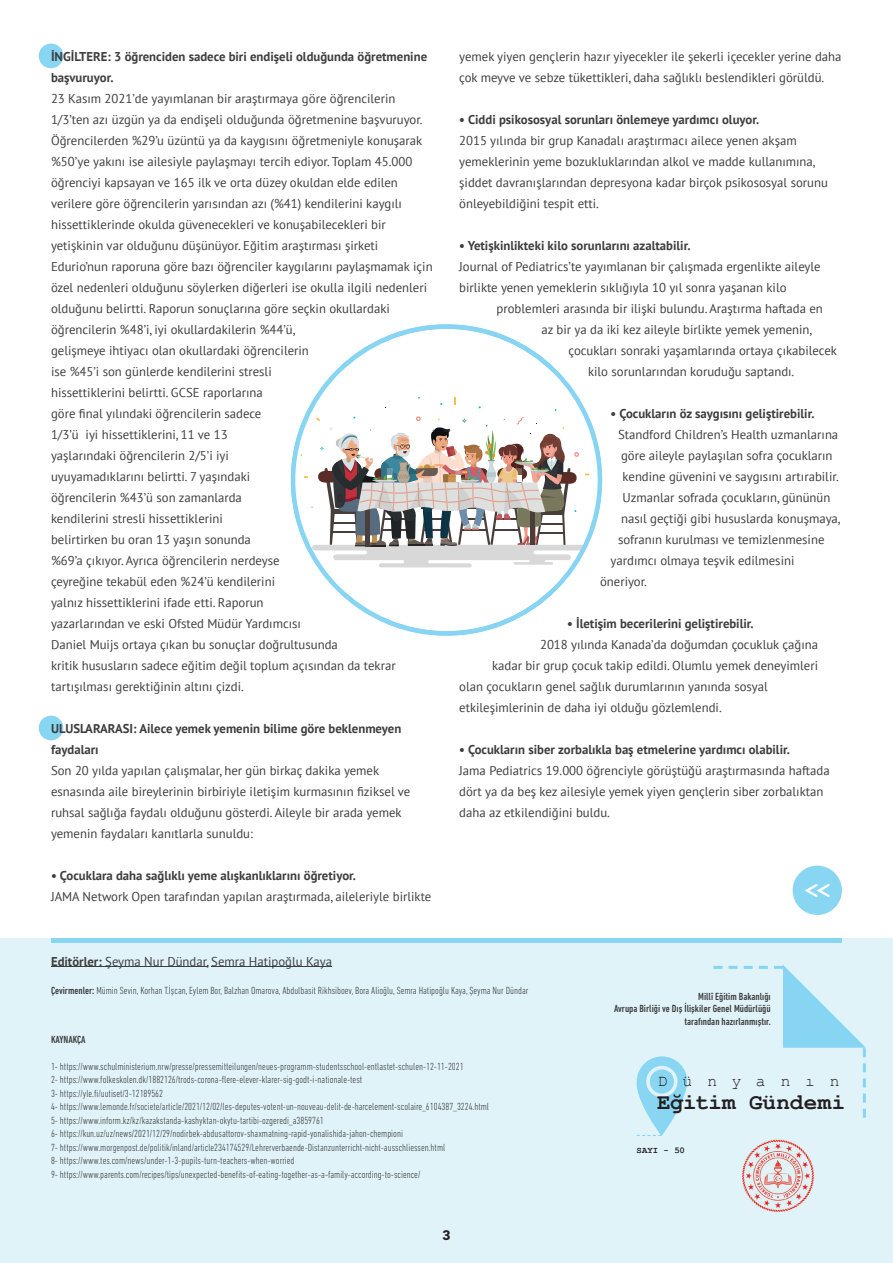
<style>
.page{position:relative;width:893px;height:1263px;background:#fff}
.page>*{position:absolute;margin:0;border:0;box-sizing:border-box;transform-origin:0 0}
.t1{font:700 22.5px "Courier New";letter-spacing:.005em;color:#231f20}
.t2{font:700 22.5px "Courier New";color:#fff}
.t3{font:16.2px "Courier New";letter-spacing:.915em;color:#231f20}
.t4{font:900 13.5px "Roboto";color:#231f20}
.t5{font:12.75px/21px "PT Sans";color:#3e3e3f}
.t6{font:700 12.75px/21px "PT Sans";color:#3e3e3f}
.t7{font:300 condensed 10.5px/13.5px "DIN Next LT Pro";color:#3e3e3f}
.t8{font:500 condensed 10.5px/12.6px "DIN Next LT Pro";color:#3e3e3f;text-align:right}
.t9{font:700 9px "Courier New";letter-spacing:-.005em;color:#231f20}
.s1{font-weight:700}
.s2{font-weight:500}
</style>
<div class="page">
<div style="left:39px;top:44px;width:24px;height:24px;background:#89d6f3;border-radius:50%"></div>
<div style="left:39px;top:716px;width:24px;height:24px;background:#89d6f3;border-radius:50%"></div>
<div style="left:793px;top:866px;width:49px;height:49px;background:#89d6f3;border-radius:50%"></div>
<div style="left:0;top:938px;width:893px;height:325px;background:#dff3f8"></div>
<img style="left:742px;top:1139px;width:72px;height:73px">
<hr style="left:51px;top:938px;width:791px;height:4px;background:#87d5f3">
<svg style="left:863px;top:1063px;width:3px;height:9px"></svg>
<svg style="left:863px;top:1078px;width:3px;height:9px"></svg>
<svg style="left:863px;top:1093px;width:3px;height:9px"></svg>
<svg style="left:863px;top:1108px;width:3px;height:10px"></svg>
<svg style="left:759px;top:966px;width:9px;height:3px"></svg>
<svg style="left:744px;top:966px;width:9px;height:3px"></svg>
<svg style="left:729px;top:966px;width:9px;height:3px"></svg>
<svg style="left:713px;top:966px;width:9px;height:3px"></svg>
<svg style="left:774px;top:965px;width:92px;height:92px"></svg>
<svg style="left:636px;top:1056px;width:51px;height:80px"></svg>
<div style="left:650px;top:1069px;width:24px;height:24px;background:#89d6f3;border-radius:50%"></div>
<hr style="left:51px;top:966px;width:157px;height:1px;background:#3e3e3f">
<hr style="left:211px;top:966px;width:121px;height:1px;background:#3e3e3f">
<svg style="left:291px;top:324px;width:311px;height:312px"></svg>
<p class="t6" style="left:51px;top:45px;width:378px">İNGİLTERE: 3 öğrenciden sadece biri endişeli olduğunda öğretmenine başvuruyor.</p>
<p class="t5" style="left:51px;top:87px;width:383px">23 Kasım 2021’de yayımlanan bir araştırmaya göre öğrencilerin 1/3’ten azı üzgün ya da endişeli olduğunda öğretmenine başvuruyor.<br>Öğrencilerden %29’u üzüntü ya da kaygısını öğretmeniyle konuşarak %50’ye yakını ise ailesiyle paylaşmayı tercih ediyor. Toplam 45.000 öğrenciyi kapsayan ve 165 ilk ve orta düzey okuldan elde edilen verilere göre öğrencilerin yarısından azı (%41) kendilerini kaygılı hissettiklerinde okulda güvenecekleri ve konuşabilecekleri bir yetişkinin var olduğunu düşünüyor. Eğitim araştırması şirketi Edurio’nun raporuna göre bazı öğrenciler kaygılarını paylaşmamak için özel nedenleri olduğunu söylerken diğerleri ise okulla ilgili nedenleri olduğunu belirtti. Raporun sonuçlarına göre seçkin okullardaki öğrencilerin %48’i, iyi okullardakilerin %44’ü,<br>gelişmeye ihtiyacı olan okullardaki öğrencilerin<br>ise %45’i son günlerde kendilerini stresli<br>hissettiklerini belirtti. GCSE raporlarına<br>göre final yılındaki öğrencilerin sadece<br>1/3’ü iyi hissettiklerini, 11 ve 13<br>yaşlarındaki öğrencilerin 2/5’i iyi<br>uyuyamadıklarını belirtti. 7 yaşındaki<br>öğrencilerin %43’ü son zamanlarda<br>kendilerini stresli hissettiklerini<br>belirtirken bu oran 13 yaşın sonunda<br>%69’a çıkıyor. Ayrıca öğrencilerin nerdeyse<br>çeyreğine tekabül eden %24’ü kendilerini<br>yalnız hissettiklerini ifade etti. Raporun<br>yazarlarından ve eski Ofsted Müdür Yardımcısı<br>Daniel Muijs ortaya çıkan bu sonuçlar doğrultusunda<br>kritik hususların sadece eğitim değil toplum açısından da tekrar tartışılması gerektiğinin altını çizdi.</p>
<p class="t6" style="left:51px;top:717px;width:352px">ULUSLARARASI: Ailece yemek yemenin bilime göre beklenmeyen faydaları</p>
<p class="t5" style="left:51px;top:759px;width:361px">Son 20 yılda yapılan çalışmalar, her gün birkaç dakika yemek esnasında aile bireylerinin birbiriyle iletişim kurmasının fiziksel ve ruhsal sağlığa faydalı olduğunu gösterdi. Aileyle bir arada yemek yemenin faydaları kanıtlarla sunuldu:</p>
<p class="t6" style="left:51px;top:864px;width:306px">• Çocuklara daha sağlıklı yeme alışkanlıklarını öğretiyor.</p>
<p class="t5" style="left:51px;top:885px;width:382px">JAMA Network Open tarafından yapılan araştırmada, aileleriyle birlikte</p>
<p class="t5" style="left:51px;top:950px;width:283px"><span class="s1">Editörler:</span> Şeyma Nur Dündar, Semra Hatipoğlu Kaya</p>
<p class="t5" style="left:459px;top:45px;width:384px">yemek yiyen gençlerin hazır yiyecekler ile şekerli içecekler yerine daha çok meyve ve sebze tükettikleri, daha sağlıklı beslendikleri görüldü.</p>
<p class="t6" style="left:459px;top:108px;width:301px">• Ciddi psikososyal sorunları önlemeye yardımcı oluyor.</p>
<p class="t5" style="left:459px;top:129px;width:370px">2015 yılında bir grup Kanadalı araştırmacı ailece yenen akşam yemeklerinin yeme bozukluklarından alkol ve madde kullanımına, şiddet davranışlarından depresyona kadar birçok psikososyal sorunu önleyebildiğini tespit etti.</p>
<p class="t6" style="left:459px;top:234px;width:233px">• Yetişkinlikteki kilo sorunlarını azaltabilir.</p>
<p class="t5" style="left:459px;top:255px;width:363px">Journal of Pediatrics’te yayımlanan bir çalışmada ergenlikte aileyle birlikte yenen yemeklerin sıklığıyla 10 yıl sonra yaşanan kilo</p>
<p class="t5" style="left:497px;top:297px;width:328px">problemleri arasında bir ilişki bulundu. Araştırma haftada en</p>
<p class="t5" style="left:542px;top:318px;width:272px">az bir ya da iki kez aileyle birlikte yemek yemenin,</p>
<p class="t5" style="left:569px;top:339px;width:270px">çocukları sonraki yaşamlarında ortaya çıkabilecek</p>
<p class="t5" style="left:588px;top:360px;width:208px">kilo sorunlarından koruduğu saptandı.</p>
<p class="t6" style="left:611px;top:402px;width:205px">• Çocukların öz saygısını geliştirebilir.</p>
<p class="t5" style="left:618px;top:423px;width:222px">Standford Children’s Health uzmanlarına</p>
<p class="t5" style="left:621px;top:444px;width:213px">göre aileyle paylaşılan sofra çocukların</p>
<p class="t5" style="left:623px;top:465px;width:218px">kendine güvenini ve saygısını artırabilir.</p>
<p class="t5" style="left:623px;top:486px;width:209px">Uzmanlar sofrada çocukların, gününün</p>
<p class="t5" style="left:621px;top:507px;width:221px">nasıl geçtiği gibi hususlarda konuşmaya,</p>
<p class="t5" style="left:618px;top:528px;width:208px">sofranın kurulması ve temizlenmesine</p>
<p class="t5" style="left:611px;top:549px;width:185px">yardımcı olmaya teşvik edilmesini</p>
<p class="t5" style="left:600px;top:570px;width:48px">öneriyor.</p>
<p class="t6" style="left:567px;top:612px;width:188px">• İletişim becerilerini geliştirebilir.</p>
<p class="t5" style="left:540px;top:633px;width:279px">2018 yılında Kanada’da doğumdan çocukluk çağına</p>
<p class="t5" style="left:492px;top:654px;width:328px">kadar bir grup çocuk takip edildi. Olumlu yemek deneyimleri</p>
<p class="t5" style="left:459px;top:675px;width:310px">olan çocukların genel sağlık durumlarının yanında sosyal</p>
<p class="t5" style="left:459px;top:696px;width:264px">etkileşimlerinin de daha iyi olduğu gözlemlendi.</p>
<p class="t6" style="left:459px;top:738px;width:332px">• Çocukların siber zorbalıkla baş etmelerine yardımcı olabilir.</p>
<p class="t5" style="left:459px;top:759px;width:372px">Jama Pediatrics 19.000 öğrenciyle görüştüğü araştırmasında haftada dört ya da beş kez ailesiyle yemek yiyen gençlerin siber zorbalıktan daha az etkilendiğini buldu.</p>
<h1 class="t2" style="left:805px;top:876px;width:27px">&lt;&lt;</h1>
<p class="t7" style="left:51px;top:984px;width:479px"><span class="s2">Çevirmenler:</span> Mümin Sevin, Korhan T.İşcan, Eylem Bor, Balzhan Omarova, Abdulbasit Rikhsiboev, Bora Alioğlu, Semra Hatipoğlu Kaya, Şeyma Nur Dündar</p>
<p class="t8" style="left:51px;top:1032px;width:36px">KAYNAKÇA</p>
<p class="t7" style="left:51px;top:1059px;width:440px">1- https://www.schulministerium.nrw/presse/pressemitteilungen/neues-programm-studentsschool-entlastet-schulen-12-11-2021<br>2- https://www.folkeskolen.dk/1882126/trods-corona-flere-elever-klarer-sig-godt-i-nationale-test<br>3- https://yle.fi/uutiset/3-12189562<br>4- https://www.lemonde.fr/societe/article/2021/12/02/les-deputes-votent-un-nouveau-delit-de-harcelement-scolaire_6104387_3224.html 5- https://www.inform.kz/kz/kazakstanda-kashyktan-okytu-tartibi-ozgeredi_a3859761<br>6- https://kun.uz/uz/news/2021/12/29/nodirbek-abdusattorov-shaxmatning-rapid-yonalishida-jahon-chempioni<br>7- https://www.morgenpost.de/politik/inland/article234174529/Lehrerverbaende-Distanzunterricht-nicht-ausschliessen.html<br>8- https://www.tes.com/news/under-1-3-pupils-turn-teachers-when-worried<br>9- https://www.parents.com/recipes/tips/unexpected-benefits-of-eating-together-as-a-family-according-to-science/</p>
<p class="t4" style="left:443px;top:1225px;width:9px">3</p>
<p class="t8" style="left:614px;top:990px;width:158px">Millî Eğitim Bakanlığı<br>Avrupa Birliği ve Dış İlişkiler Genel Müdürlüğü tarafından hazırlanmıştır.</p>
<p class="t3" style="left:658px;top:1071px;width:183px">Dünyanın</p>
<h1 class="t1" style="left:657px;top:1088px;width:189px">Eğitim Gündemi</h1>
<p class="t9" style="left:637px;top:1144px;width:50px">SAYI - 50</p>
</div>
